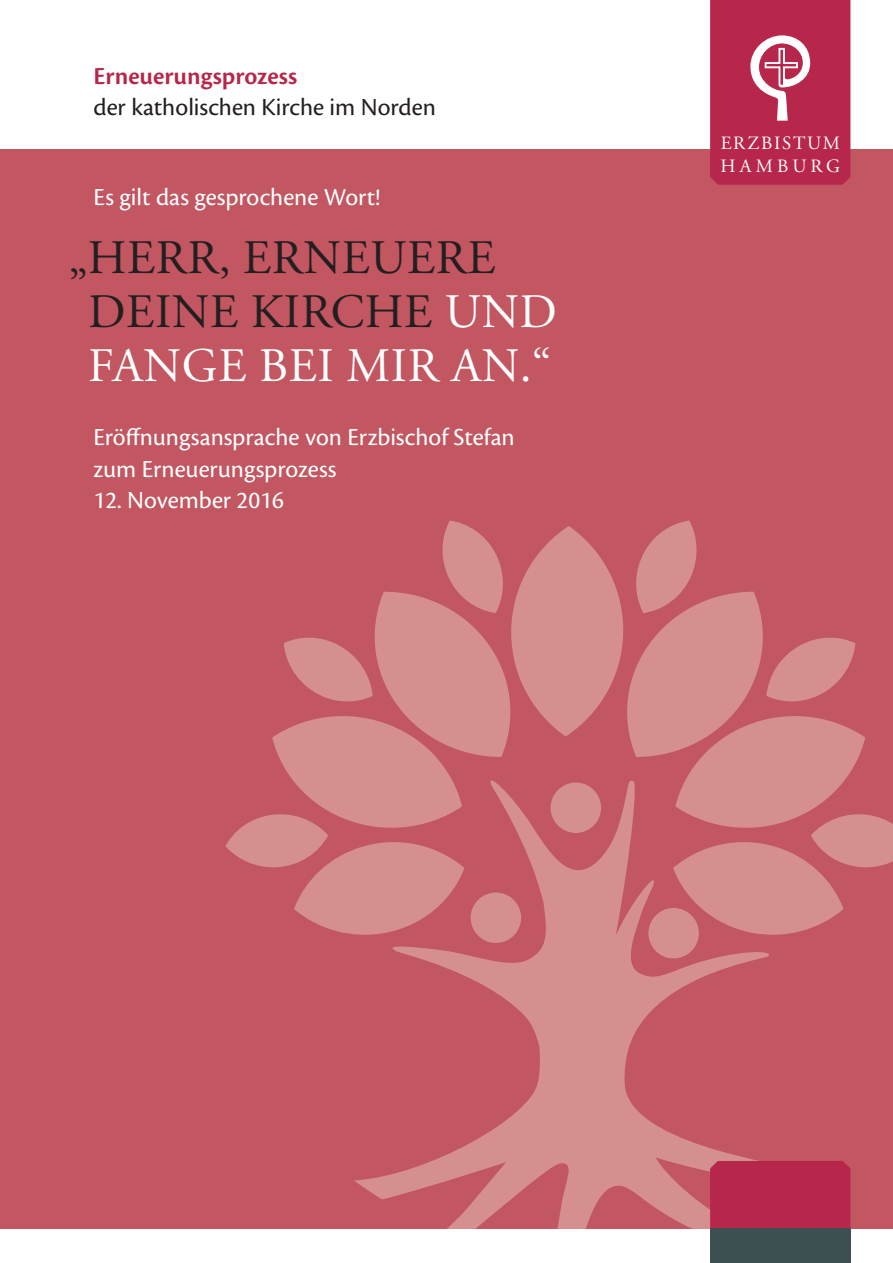
<style>
.page{position:relative;width:893px;height:1263px;background:#fff}
.page>*{position:absolute;margin:0;border:0;box-sizing:border-box;transform-origin:0 0}
.t1{font:48px/54px "Adobe Garamond Pro";letter-spacing:.015em;color:#231f20}
.t2{font:25.5px/31.5px "Cronos Pro";color:#fff}
.t3{font:25.5px "Cronos Pro";color:#231f20}
.t4{font:600 25.5px "Cronos Pro";color:#b6274b}
.EB_HH_Abbinder_A4{font:18.75px "Adobe Garamond Pro";letter-spacing:.1em;color:#fff}
.EB_HH_Abbinder_A4-2{font:18.75px "Adobe Garamond Pro";letter-spacing:.22em;color:#fff}
.s1{color:#fff}
</style>
<div class="page">
<div style="left:0;top:149px;width:893px;height:1080px;background:#c25661"></div>
<svg style="left:392px;top:939px;width:377px;height:144px"></svg>
<svg style="left:354px;top:1083px;width:405px;height:146px"></svg>
<svg style="left:225px;top:520px;width:668px;height:419px"></svg>
<svg style="left:710px;top:0;width:140px;height:185px"></svg>
<div style="left:710px;top:1161px;width:140px;height:68px;background:#b6274b"></div>
<div style="left:710px;top:1229px;width:140px;height:34px;background:#3d4f51"></div>
<p class="t4" style="left:94px;top:61px;width:205px">Erneuerungsprozess</p>
<p class="t3" style="left:94px;top:93px;width:344px">der katholischen Kirche im Norden</p>
<p class="t2" style="left:94px;top:182px;width:288px">Es gilt das gesprochene Wort!</p>
<p class="t1" style="left:88px;top:232px;width:470px;text-indent:-19px">„HERR, ERNEUERE<br>DEINE KIRCHE <span class="s1">UND<br>FANGE BEI MIR AN.“</span></p>
<p class="t2" style="left:94px;top:421px;width:423px">Eröffnungsansprache von Erzbischof Stefan zum Erneuerungsprozess</p>
<p class="t2" style="left:94px;top:484px;width:192px">12. November 2016</p>
<p class="EB_HH_Abbinder_A4" style="left:721px;top:132px;width:121px">ERZBISTUM</p>
<p class="EB_HH_Abbinder_A4-2" style="left:720px;top:155px;width:121px">HAMBURG</p>
</div>
